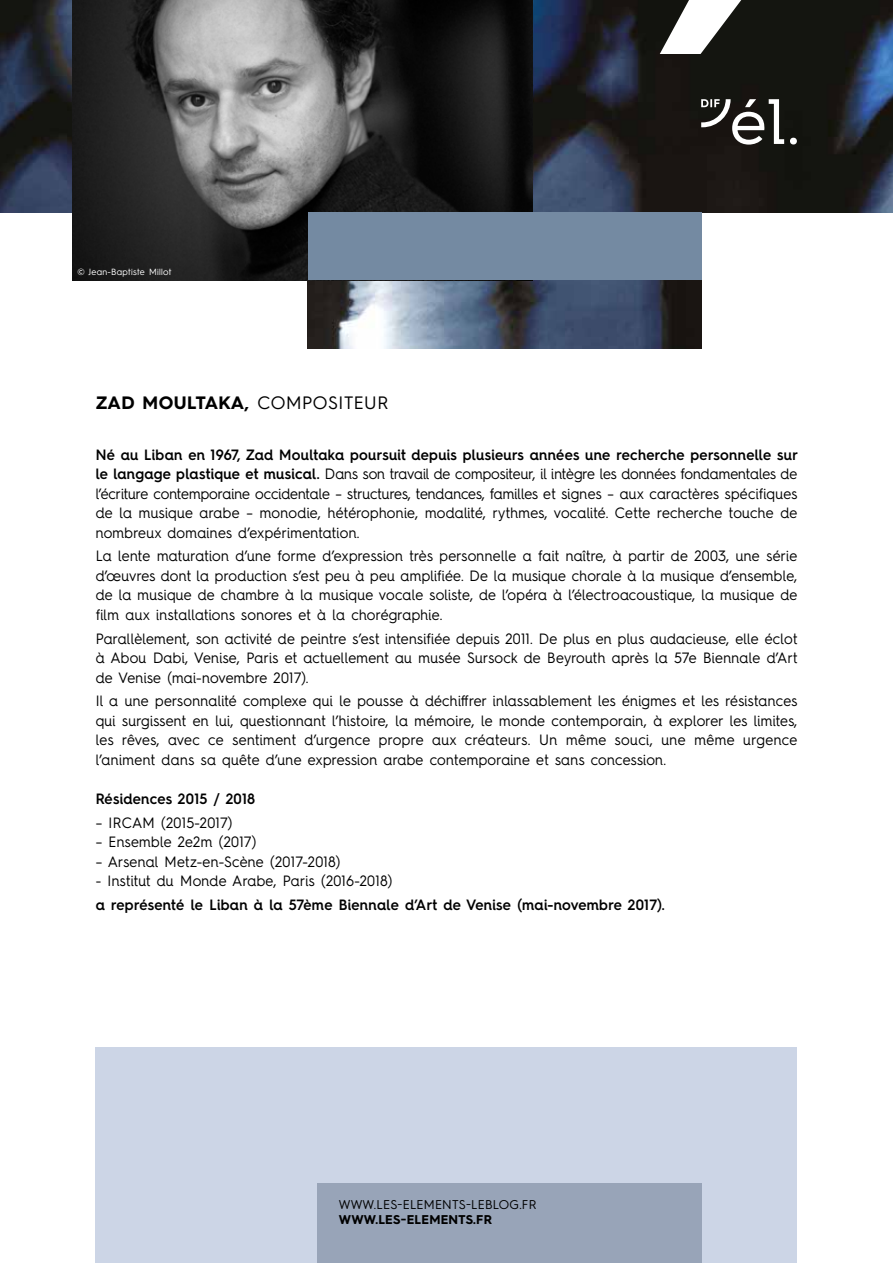
<style>
.page{position:relative;width:893px;height:1263px;background:#fff}
.page>*{position:absolute;margin:0;border:0;box-sizing:border-box;transform-origin:0 0}
.t1{font:700 18px "Hurme Geometric Sans 3";letter-spacing:.03em;color:#000}
.t2{font:15px/19.5px "Hurme Geometric Sans 4";letter-spacing:.02em;color:#000;text-align:justify;scale:.95 1}
.t3{font:600 15px "Hurme Geometric Sans 4";letter-spacing:.02em;color:#000;scale:.95 1}
.t4{font:12.75px "Hurme Geometric Sans 3";letter-spacing:.02em;color:#000}
.t5{font:700 12.75px "Hurme Geometric Sans 3";letter-spacing:.02em;color:#000}
.t6{font:9px "Hurme Geometric Sans 3";letter-spacing:.03em;color:#fff}
.s1{font-weight:400}
.s2{font-weight:600}
</style>
<div class="page">
<div style="left:96px;top:1047px;width:701px;height:216px;background:#ccd5e6"></div>
<div style="left:318px;top:1183px;width:384px;height:80px;background:#98a4b8"></div>
<img style="left:308px;top:280px;width:393px;height:68px">
<img style="left:0;top:0;width:893px;height:213px">
<svg style="left:701px;top:99px;width:96px;height:47px"></svg>
<svg style="left:660px;top:0;width:81px;height:54px"></svg>
<img style="left:73px;top:0;width:459px;height:280px">
<div style="left:308px;top:213px;width:393px;height:67px;background:#748aa2"></div>
<p class="t6" style="left:77px;top:265px;width:96px">© Jean-Baptiste Millot</p>
<p class="t1" style="left:96px;top:390px;width:294px">ZAD MOULTAKA, <span class="s1">COMPOSITEUR</span></p>
<p class="t2" style="left:96px;top:444px;width:741px"><span class="s2">Né au Liban en 1967, Zad Moultaka poursuit depuis plusieurs années une recherche personnelle sur le langage plastique et musical.</span> Dans son travail de compositeur, il intègre les données fondamentales de l’écriture contemporaine occidentale – structures, tendances, familles et signes – aux caractères spécifiques de la musique arabe – monodie, hétérophonie, modalité, rythmes, vocalité. Cette recherche touche de nombreux domaines d’expérimentation.</p>
<p class="t2" style="left:96px;top:546px;width:740px">La lente maturation d’une forme d’expression très personnelle a fait naître, à partir de 2003, une série d’œuvres dont la production s’est peu à peu amplifiée. De la musique chorale à la musique d’ensemble, de la musique de chambre à la musique vocale soliste, de l’opéra à l’électroacoustique, la musique de film aux installations sonores et à la chorégraphie.</p>
<p class="t2" style="left:96px;top:628px;width:740px">Parallèlement, son activité de peintre s’est intensifiée depuis 2011. De plus en plus audacieuse, elle éclot à Abou Dabi, Venise, Paris et actuellement au musée Sursock de Beyrouth après la 57e Biennale d’Art de Venise (mai-novembre 2017).</p>
<p class="t2" style="left:96px;top:691px;width:740px">Il a une personnalité complexe qui le pousse à déchiffrer inlassablement les énigmes et les résistances qui surgissent en lui, questionnant l’histoire, la mémoire, le monde contemporain, à explorer les limites, les rêves, avec ce sentiment d’urgence propre aux créateurs. Un même souci, une même urgence l’animent dans sa quête d’une expression arabe contemporaine et sans concession.</p>
<p class="t3" style="left:96px;top:788px;width:169px">Résidences 2015 / 2018</p>
<p class="t2" style="left:96px;top:812px;width:145px">– IRCAM (2015-2017)</p>
<p class="t2" style="left:96px;top:831px;width:171px">– Ensemble 2e2m (2017)</p>
<p class="t2" style="left:96px;top:851px;width:259px">– Arsenal Metz-en-Scène (2017-2018)</p>
<p class="t2" style="left:96px;top:870px;width:314px">- Institut du Monde Arabe, Paris (2016-2018)</p>
<p class="t3" style="left:96px;top:894px;width:600px">a représenté le Liban à la 57ème Biennale d’Art de Venise (mai-novembre 2017).</p>
<p class="t4" style="left:339px;top:1196px;width:199px">WWW.LES-ELEMENTS-LEBLOG.FR</p>
<p class="t5" style="left:339px;top:1211px;width:155px">WWW.LES-ELEMENTS.FR</p>
</div>
